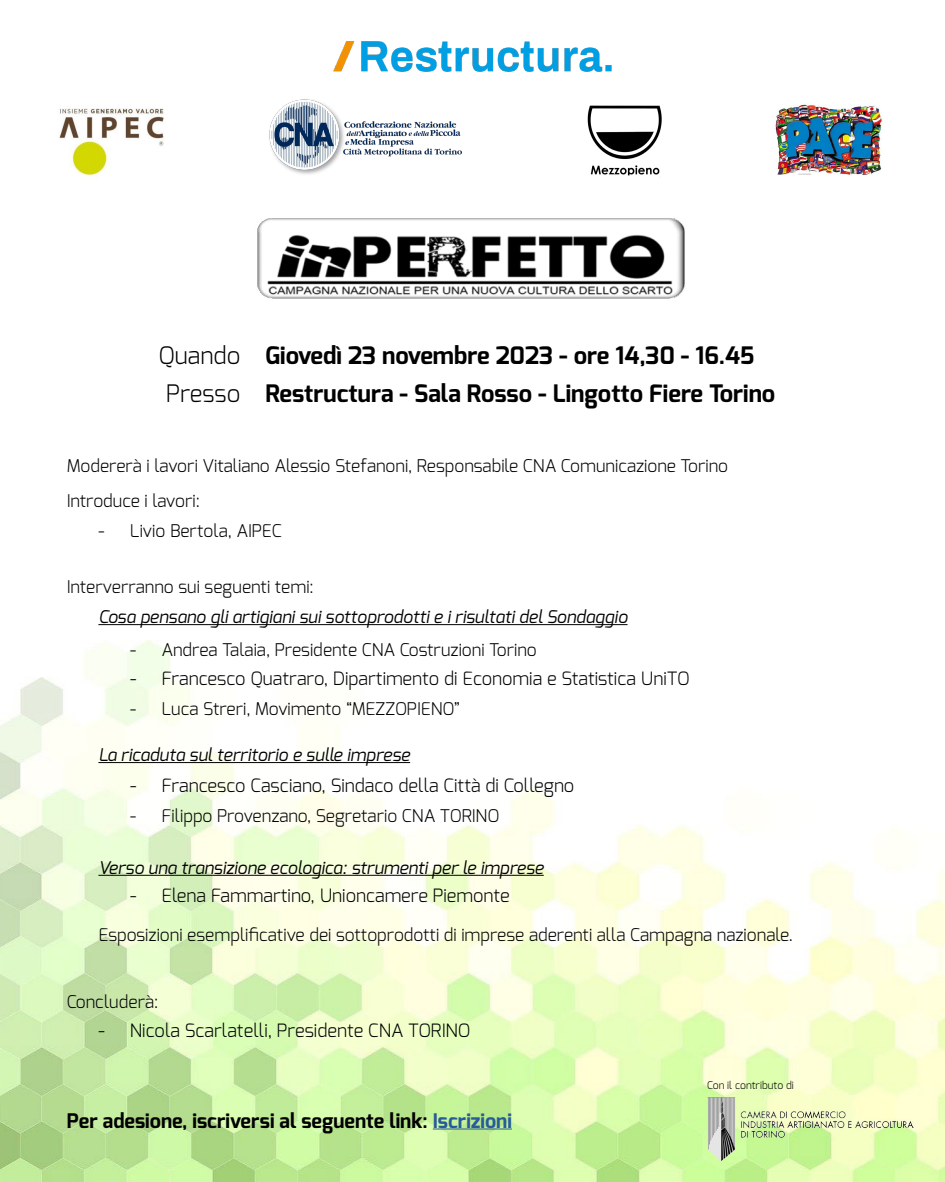
<style>
.page{position:relative;width:945px;height:1182px;background:#fff}
.page>*{position:absolute;margin:0;border:0;box-sizing:border-box;transform-origin:0 0}
.t1{font:700 24.06px/38px "Exo";color:#000}
.t2{font:300 24.06px/38px "Exo";color:#000;text-align:center}
.t3{font:700 20.12px "Exo";color:#000}
.t4{font:300 18.38px "Exo";color:#000}
.t5{font:300 17.5px/35.8px "Exo";color:#000}
.t6{font:italic 17.5px "Exo";color:#000}
.t7{font:300 10.5px "Exo";color:#000}
.s1{color:#275b9b}
</style>
<div class="page">
<img style="left:0;top:640px;width:945px;height:541px">
<img style="left:775px;top:104px;width:107px;height:71px">
<img style="left:269px;top:99px;width:192px;height:75px">
<img style="left:59px;top:108px;width:105px;height:68px">
<img style="left:587px;top:105px;width:75px;height:71px">
<img style="left:257px;top:218px;width:428px;height:81px">
<hr style="left:98px;top:624px;width:530px;height:1px;background:#000">
<hr style="left:98px;top:762px;width:312px;height:1px;background:#000">
<hr style="left:98px;top:874px;width:446px;height:1px;background:#000">
<hr style="left:433px;top:1128px;width:79px;height:1px;background:#275b9b">
<img style="left:333px;top:41px;width:279px;height:31px">
<img style="left:707px;top:1097px;width:207px;height:64px">
<h1 class="t2" style="left:159px;top:336px;width:83px">Quando<br>Presso</h1>
<h1 class="t1" style="left:265px;top:336px;width:511px">Giovedì 23 novembre 2023 - ore 14,30 - 16.45<br>Restructura - Sala Rosso - Lingotto Fiere Torino</h1>
<p class="t5" style="left:67px;top:447px;width:663px">Modererà i lavori Vitaliano Alessio Stefanoni, Responsabile CNA Comunicazione Torino<br>Introduce i lavori:</p>
<p class="t5" style="left:98px;top:512px;width:185px">- Livio Bertola, AIPEC</p>
<p class="t5" style="left:67px;top:568px;width:249px">Interverranno sui seguenti temi:</p>
<p class="t6" style="left:98px;top:605px;width:531px">Cosa pensano gli artigiani sui sottoprodotti e i risultati del Sondaggio</p>
<p class="t5" style="left:130px;top:631px;width:408px">- Andrea Talaia, Presidente CNA Costruzioni Torino</p>
<p class="t4" style="left:130px;top:667px;width:561px">- Francesco Quatraro, Dipartimento di Economia e Statistica UniTO</p>
<p class="t5" style="left:130px;top:691px;width:332px">- Luca Streri, Movimento “MEZZOPIENO”</p>
<p class="t6" style="left:98px;top:743px;width:313px">La ricaduta sul territorio e sulle imprese</p>
<p class="t4" style="left:130px;top:773px;width:446px">- Francesco Casciano, Sindaco della Città di Collegno</p>
<p class="t5" style="left:130px;top:797px;width:371px">- Filippo Provenzano, Segretario CNA TORINO</p>
<p class="t6" style="left:98px;top:855px;width:447px">Verso una transizione ecologica: strumenti per le imprese</p>
<p class="t4" style="left:130px;top:883px;width:381px">- Elena Fammartino, Unioncamere Piemonte</p>
<p class="t5" style="left:98px;top:916px;width:696px">Esposizioni esemplificative dei sottoprodotti di imprese aderenti alla Campagna nazionale.</p>
<p class="t5" style="left:67px;top:983px;width:93px">Concluderà:</p>
<p class="t4" style="left:98px;top:1018px;width:373px">- Nicola Scarlatelli, Presidente CNA TORINO</p>
<p class="t3" style="left:67px;top:1107px;width:447px">Per adesione, iscriversi al seguente link: <span class="s1">Iscrizioni</span></p>
<p class="t7" style="left:707px;top:1078px;width:88px">Con il contributo di</p>
</div>
